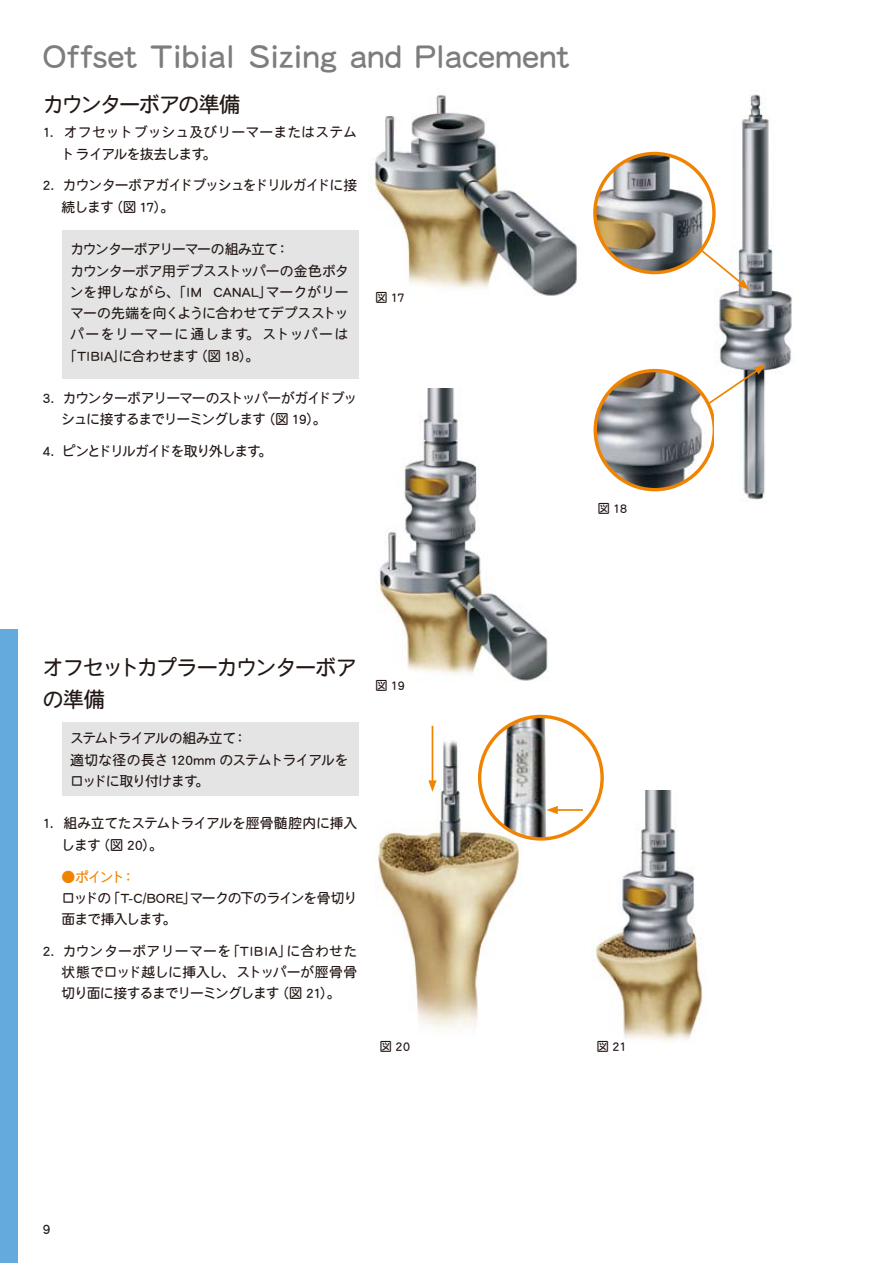
<style>
.page{position:relative;width:893px;height:1263px;background:#fff}
.page>*{position:absolute;margin:0;border:0;box-sizing:border-box;transform-origin:0 0}
.t1{font:34.05px "DFHS Maru Gothic Std W4";letter-spacing:-.015em;color:#7d7d7d}
.t2{font:21.3px/32px "DFHS Maru Gothic Std W4";letter-spacing:-.07em;color:#231815}
.t3{font:13.8px/21.3px "DFHS Maru Gothic Std W4";letter-spacing:-.05em;color:#231815}
.t4{font:13.8px/21.3px "DFHS Maru Gothic Std W4";letter-spacing:-.07em;color:#231815}
.t5{font:13.8px/21.3px "DFHS Maru Gothic Std W4";letter-spacing:-.08em;color:#231815}
.t6{font:13.8px/21.3px "DFHS Maru Gothic Std W4";letter-spacing:-.075em;color:#231815}
.t7{font:13.8px/21.3px "DFHS Maru Gothic Std W4";letter-spacing:.01em;color:#231815}
.t8{font:13.8px/21.3px "DFHS Maru Gothic Std W4";letter-spacing:-.03em;color:#231815}
.t9{font:13.8px "DFHS Maru Gothic Std W4";letter-spacing:.015em;color:#231815}
.t10{font:13.8px "DFHS Maru Gothic Std W4";letter-spacing:-.02em;color:#231815}
.t11{font:13.8px "DFHS Maru Gothic Std W4";letter-spacing:.08em;color:#231815}
.t12{font:13.8px "DFHS Maru Gothic Std W4";letter-spacing:-.025em;color:#231815}
.t13{font:13.8px "DFHS Maru Gothic Std W4";letter-spacing:-.09em;color:#231815}
.t14{font:13.8px "DFHS Maru Gothic Std W4";color:#f08300}
.t15{font:12.75px "DFHS Maru Gothic Std W4";letter-spacing:-.05em;color:#231815}
</style>
<div class="page">
<div style="left:62px;top:230px;width:297px;height:148px;background:#e4e4e4"></div>
<div style="left:62px;top:722px;width:297px;height:73px;background:#e4e4e4"></div>
<img style="left:377px;top:389px;width:171px;height:292px">
<img style="left:377px;top:734px;width:145px;height:294px">
<img style="left:592px;top:790px;width:111px;height:252px">
<img style="left:371px;top:95px;width:206px;height:201px">
<hr style="left:432px;top:726px;width:1px;height:57px;background:#f08300">
<svg style="left:428px;top:780px;width:9px;height:12px"></svg>
<img style="left:595px;top:371px;width:119px;height:119px;border-radius:60px">
<div style="left:594px;top:369px;width:122px;height:122px;border:3px solid #f08300;border-radius:50%"></div>
<img style="left:715px;top:94px;width:77px;height:409px">
<svg style="left:711px;top:248px;width:38px;height:42px"></svg>
<img style="left:595px;top:153px;width:116px;height:120px">
<div style="left:593px;top:152px;width:123px;height:122px;border:3px solid #f08300;border-radius:50%"></div>
<svg style="left:706px;top:365px;width:60px;height:41px"></svg>
<div style="left:0;top:629px;width:17px;height:634px;background:#65aadd"></div>
<img style="left:480px;top:716px;width:122px;height:123px;border-radius:61px">
<div style="left:478px;top:715px;width:126px;height:126px;border:3px solid #f08300;border-radius:50%"></div>
<hr style="left:555px;top:809px;width:28px;height:2px;background:#f08300">
<svg style="left:546px;top:806px;width:12px;height:8px"></svg>
<h1 class="t1" style="left:43px;top:37px;width:529px">Offset Tibial Sizing and Placement</h1>
<h2 class="t2" style="left:43px;top:88px;width:200px">カウンターボアの準備</h2>
<p class="t7" style="left:62px;top:121px;width:297px;text-indent:-19px">1. オフセットブッシュ及びリーマーまたはステムトライアルを抜去します。</p>
<p class="t4" style="left:62px;top:175px;width:297px;text-indent:-19px">2. カウンターボアガイドブッシュをドリルガイドに接続します（図 17）。</p>
<p class="t4" style="left:70px;top:238px;width:221px">カウンターボアリーマーの組み立て：</p>
<p class="t3" style="left:70px;top:260px;width:280px">カウンターボア用デプスストッパーの金色ボタ</p>
<p class="t9" style="left:70px;top:284px;width:280px">ンを押しながら、「IM CANAL」マークがリー</p>
<p class="t10" style="left:70px;top:306px;width:280px">マーの先端を向くように合わせてデプスストッ</p>
<p class="t11" style="left:70px;top:327px;width:280px">パーをリーマーに通します。ストッパーは</p>
<p class="t12" style="left:63px;top:348px;width:198px">「TIBIA」に合わせます（図 18）。</p>
<p class="t5" style="left:62px;top:387px;width:297px;text-indent:-19px">3. カウンターボアリーマーのストッパーがガイドブッシュに接するまでリーミングします（図 19）。</p>
<p class="t13" style="left:43px;top:444px;width:232px">4. ピンとドリルガイドを取り外します。</p>
<p class="t15" style="left:375px;top:290px;width:31px">図 17</p>
<p class="t15" style="left:597px;top:501px;width:31px">図 18</p>
<h2 class="t2" style="left:43px;top:651px;width:316px">オフセットカプラーカウンターボアの準備</h2>
<p class="t3" style="left:70px;top:727px;width:280px">ステムトライアルの組み立て：<br>適切な径の長さ 120mm のステムトライアルをロッドに取り付けます。</p>
<p class="t8" style="left:62px;top:812px;width:297px;text-indent:-19px">1. 組み立てたステムトライアルを脛骨髄腔内に挿入します（図 20）。</p>
<p class="t14" style="left:62px;top:869px;width:75px">●ポイント：</p>
<p class="t6" style="left:62px;top:887px;width:297px">ロッドの「T-C/BORE」マークの下のラインを骨切り面まで挿入します。</p>
<p class="t3" style="left:62px;top:940px;width:297px;text-align:justify;text-indent:-19px">2. カウンターボアリーマーを「TIBIA」に合わせた状態でロッド越しに挿入し、ストッパーが脛骨骨切り面に接するまでリーミングします（図 21）。</p>
<p class="t15" style="left:375px;top:679px;width:31px">図 19</p>
<p class="t3" style="left:43px;top:1218px;width:10px">9</p>
<p class="t15" style="left:379px;top:1039px;width:32px">図 20</p>
<p class="t15" style="left:596px;top:1039px;width:32px">図 21</p>
</div>
